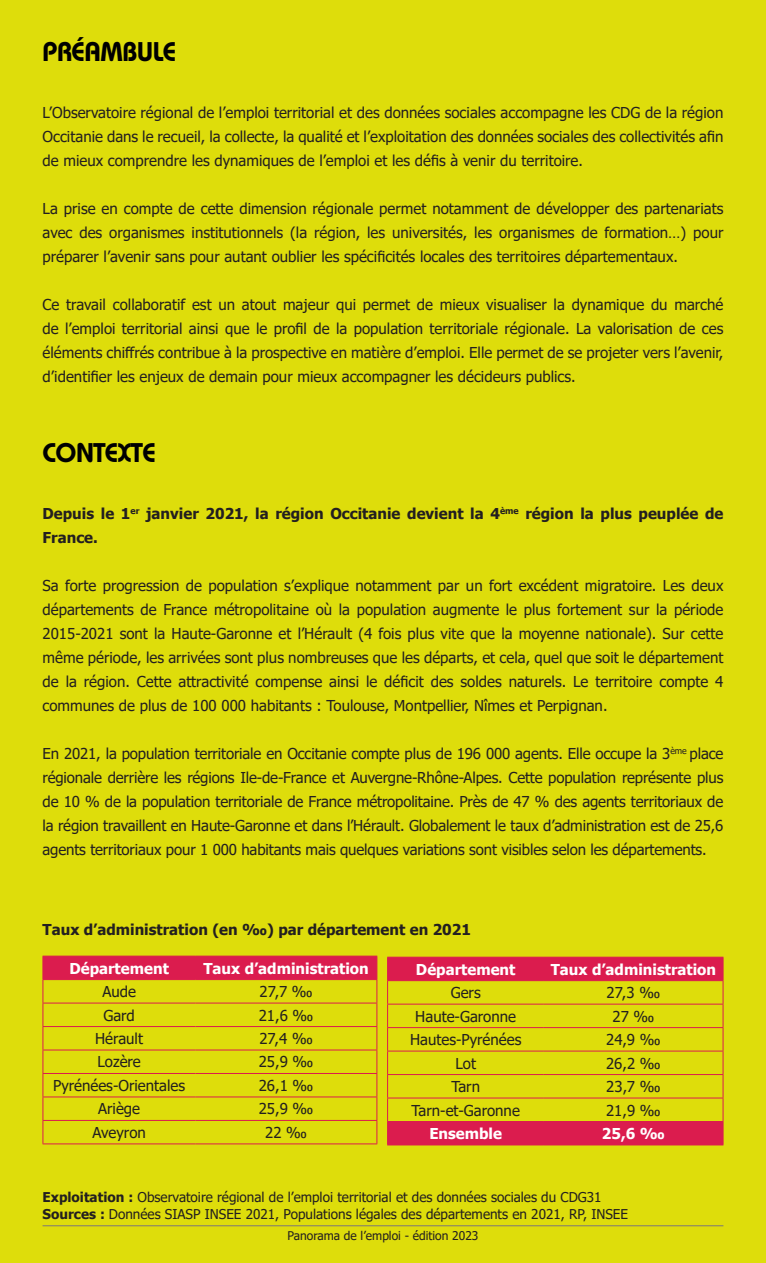
<style>
.page{position:relative;width:766px;height:1263px;background:#fff}
.page>*{position:absolute;margin:0;border:0;box-sizing:border-box;transform-origin:0 0}
.t1{font:600 27px "Bauhaus Std";letter-spacing:-.02em;color:#000}
.t2{font:15px/24px "Tahoma";color:#231f20;text-align:justify}
.t3{font:700 15px/24px "Tahoma";color:#231f20}
.t4{font:700 15px "Tahoma";color:#fff}
.t5{font:13.5px "Tahoma";color:#231f20}
.t6{font:12px "Tahoma";color:#231f20}
.s1{font-weight:700}
</style>
<div class="page">
<div style="left:0;top:0;width:765px;height:1263px;background:#dedd0b"></div>
<svg style="left:43px;top:956px;width:334px;height:187px"></svg>
<hr style="left:43px;top:1143px;width:152px;height:1px;background:#db1c4e">
<hr style="left:195px;top:1143px;width:182px;height:1px;background:#db1c4e">
<svg style="left:388px;top:958px;width:334px;height:186px"></svg>
<hr style="left:387px;top:957px;width:156px;height:1px;background:#db1c4e">
<hr style="left:543px;top:957px;width:180px;height:1px;background:#db1c4e">
<hr style="left:387px;top:980px;width:156px;height:1px;background:#db1c4e">
<hr style="left:543px;top:980px;width:180px;height:1px;background:#db1c4e">
<hr style="left:387px;top:1004px;width:156px;height:1px;background:#db1c4e">
<hr style="left:543px;top:1004px;width:180px;height:1px;background:#db1c4e">
<hr style="left:387px;top:1027px;width:156px;height:1px;background:#db1c4e">
<hr style="left:543px;top:1027px;width:180px;height:1px;background:#db1c4e">
<hr style="left:387px;top:1051px;width:156px;height:1px;background:#db1c4e">
<hr style="left:543px;top:1051px;width:180px;height:1px;background:#db1c4e">
<hr style="left:387px;top:1074px;width:156px;height:1px;background:#db1c4e">
<hr style="left:543px;top:1074px;width:180px;height:1px;background:#db1c4e">
<hr style="left:387px;top:1098px;width:156px;height:1px;background:#db1c4e">
<hr style="left:543px;top:1098px;width:180px;height:1px;background:#db1c4e">
<hr style="left:387px;top:1121px;width:156px;height:1px;background:#db1c4e">
<svg style="left:387px;top:957px;width:1px;height:187px"></svg>
<hr style="left:543px;top:1121px;width:180px;height:1px;background:#db1c4e">
<svg style="left:722px;top:958px;width:1px;height:186px"></svg>
<hr style="left:387px;top:1144px;width:156px;height:1px;background:#db1c4e">
<hr style="left:543px;top:1144px;width:180px;height:1px;background:#db1c4e">
<hr style="left:43px;top:1225px;width:680px;height:1px;background:#7b7878">
<p class="t1" style="left:43px;top:36px;width:135px">PRÉAMBULE</p>
<p class="t2" style="left:43px;top:101px;width:682px">L’Observatoire régional de l’emploi territorial et des données sociales accompagne les CDG de la région Occitanie dans le recueil, la collecte, la qualité et l’exploitation des données sociales des collectivités afin de mieux comprendre les dynamiques de l’emploi et les défis à venir du territoire.</p>
<p class="t2" style="left:43px;top:197px;width:682px">La prise en compte de cette dimension régionale permet notamment de développer des partenariats avec des organismes institutionnels (la région, les universités, les organismes de formation…) pour préparer l’avenir sans pour autant oublier les spécificités locales des territoires départementaux.</p>
<p class="t2" style="left:43px;top:293px;width:682px">Ce travail collaboratif est un atout majeur qui permet de mieux visualiser la dynamique du marché de l’emploi territorial ainsi que le profil de la population territoriale régionale. La valorisation de ces éléments chiffrés contribue à la prospective en matière d’emploi. Elle permet de se projeter vers l’avenir, d’identifier les enjeux de demain pour mieux accompagner les décideurs publics.</p>
<p class="t1" style="left:43px;top:437px;width:115px">CONTEXTE</p>
<p class="t3" style="left:43px;top:502px;width:682px">Depuis le 1<sup>er</sup> janvier 2021, la région Occitanie devient la 4<sup>ème</sup> région la plus peuplée de<br>France.</p>
<p class="t2" style="left:43px;top:574px;width:682px">Sa forte progression de population s’explique notamment par un fort excédent migratoire. Les deux départements de France métropolitaine où la population augmente le plus fortement sur la période 2015-2021 sont la Haute-Garonne et l’Hérault (4 fois plus vite que la moyenne nationale). Sur cette même période, les arrivées sont plus nombreuses que les départs, et cela, quel que soit le département de la région. Cette attractivité compense ainsi le déficit des soldes naturels. Le territoire compte 4 communes de plus de 100 000 habitants : Toulouse, Montpellier, Nîmes et Perpignan.</p>
<p class="t2" style="left:43px;top:742px;width:682px">En 2021, la population territoriale en Occitanie compte plus de 196 000 agents. Elle occupe la 3<sup>ème</sup> place régionale derrière les régions Ile-de-France et Auvergne-Rhône-Alpes. Cette population représente plus de 10 % de la population territoriale de France métropolitaine. Près de 47 % des agents territoriaux de la région travaillent en Haute-Garonne et dans l’Hérault. Globalement le taux d’administration est de 25,6 agents territoriaux pour 1 000 habitants mais quelques variations sont visibles selon les départements.</p>
<p class="t3" style="left:43px;top:918px;width:430px">Taux d’administration (en ‰) par département en 2021</p>
<p class="t4" style="left:69px;top:957px;width:101px">Département</p>
<p class="t4" style="left:203px;top:957px;width:167px">Taux d’administration</p>
<p class="t2" style="left:102px;top:980px;width:35px">Aude</p>
<p class="t2" style="left:259px;top:980px;width:55px">27,7 ‰</p>
<p class="t2" style="left:103px;top:1004px;width:33px">Gard</p>
<p class="t2" style="left:259px;top:1004px;width:56px">21,6 ‰</p>
<p class="t2" style="left:95px;top:1027px;width:49px">Hérault</p>
<p class="t2" style="left:259px;top:1027px;width:55px">27,4 ‰</p>
<p class="t2" style="left:97px;top:1051px;width:45px">Lozère</p>
<p class="t2" style="left:259px;top:1051px;width:56px">25,9 ‰</p>
<p class="t2" style="left:53px;top:1074px;width:133px">Pyrénées-Orientales</p>
<p class="t2" style="left:259px;top:1074px;width:56px">26,1 ‰</p>
<p class="t2" style="left:98px;top:1098px;width:43px">Ariège</p>
<p class="t2" style="left:259px;top:1098px;width:56px">25,9 ‰</p>
<p class="t2" style="left:92px;top:1121px;width:55px">Aveyron</p>
<p class="t2" style="left:265px;top:1121px;width:43px">22 ‰</p>
<p class="t4" style="left:416px;top:959px;width:101px">Département</p>
<p class="t4" style="left:550px;top:959px;width:167px">Taux d’administration</p>
<p class="t2" style="left:450px;top:981px;width:31px">Gers</p>
<p class="t2" style="left:606px;top:981px;width:55px">27,3 ‰</p>
<p class="t2" style="left:415px;top:1005px;width:102px">Haute-Garonne</p>
<p class="t2" style="left:612px;top:1005px;width:43px">27 ‰</p>
<p class="t2" style="left:410px;top:1028px;width:113px">Hautes-Pyrénées</p>
<p class="t2" style="left:606px;top:1028px;width:56px">24,9 ‰</p>
<p class="t2" style="left:455px;top:1052px;width:22px">Lot</p>
<p class="t2" style="left:606px;top:1052px;width:56px">26,2 ‰</p>
<p class="t2" style="left:451px;top:1075px;width:30px">Tarn</p>
<p class="t2" style="left:606px;top:1075px;width:56px">23,7 ‰</p>
<p class="t2" style="left:411px;top:1099px;width:110px">Tarn-et-Garonne</p>
<p class="t2" style="left:606px;top:1099px;width:56px">21,9 ‰</p>
<p class="t4" style="left:429px;top:1123px;width:74px">Ensemble</p>
<p class="t4" style="left:601px;top:1123px;width:64px">25,6 ‰</p>
<p class="t5" style="left:43px;top:1188px;width:560px"><span class="s1">Exploitation :</span> Observatoire régional de l’emploi territorial et des données sociales du CDG31</p>
<p class="t5" style="left:43px;top:1205px;width:587px"><span class="s1">Sources :</span> Données SIASP INSEE 2021, Populations légales des départements en 2021, RP, INSEE</p>
<p class="t6" style="left:287px;top:1228px;width:192px">Panorama de l’emploi - édition 2023</p>
</div>
